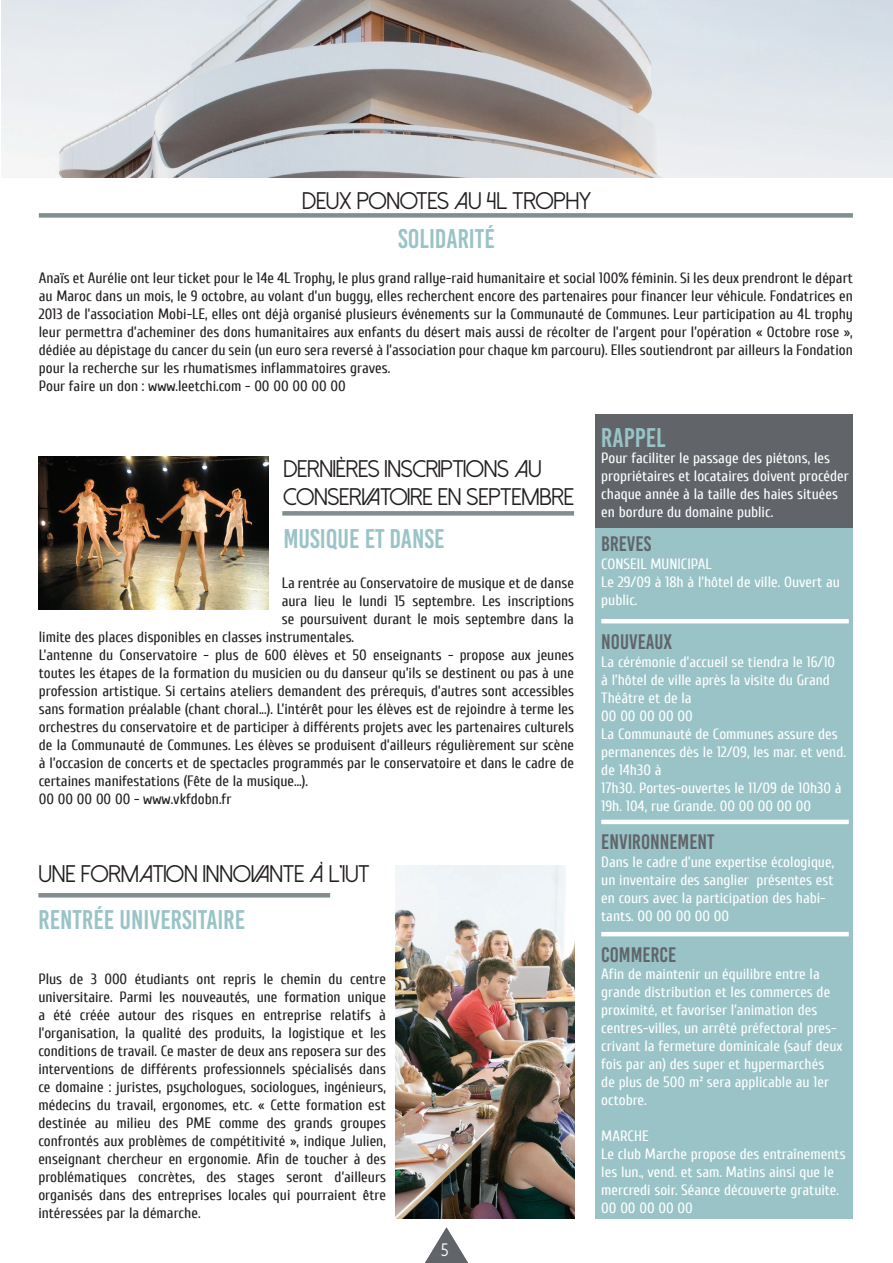
<style>
.page{position:relative;width:893px;height:1263px;background:#fff}
.page>*{position:absolute;margin:0;border:0;box-sizing:border-box;transform-origin:0 0}
.t1{font:27px "Bebas Kai";color:#99c3c7}
.t2{font:24px/28.8px "Dolce Vita";color:#231f20}
.t3{font:21px "Bebas Kai";color:#61656a}
.t4{font:18px "Dolce Vita";color:#fff}
.t5{font:15px/18px "Cuprum";color:#231f20}
.t6{font:15px/18px "Cuprum";color:#fff}
</style>
<div class="page">
<div style="left:595px;top:414px;width:258px;height:804px;background:#99c3c7"></div>
<div style="left:282px;top:511px;width:292px;height:5px;background:#818d8f"></div>
<img style="left:1px;top:0;width:892px;height:178px">
<div style="left:39px;top:213px;width:814px;height:5px;background:#818d8f"></div>
<img style="left:39px;top:457px;width:230px;height:152px">
<div style="left:595px;top:414px;width:258px;height:114px;background:#61656a"></div>
<hr style="left:601px;top:619px;width:248px;height:4px;background:#fff">
<hr style="left:601px;top:820px;width:248px;height:4px;background:#fff">
<hr style="left:601px;top:932px;width:248px;height:4px;background:#fff">
<img style="left:395px;top:865px;width:179px;height:353px">
<hr style="left:38px;top:893px;width:292px;height:4px;background:#818d8f">
<svg style="left:425px;top:1227px;width:43px;height:36px"></svg>
<h2 class="t2" style="left:302px;top:186px;width:290px">DEUX PONOTES AU 4L TROPHY</h2>
<h1 class="t1" style="left:398px;top:224px;width:98px">SOLIDARITÉ</h1>
<p class="t5" style="left:39px;top:269px;width:816px">Anaïs et Aurélie ont leur ticket pour le 14e 4L Trophy, le plus grand rallye-raid humanitaire et social 100% féminin. Si les deux prendront le départ au Maroc dans un mois, le 9 octobre, au volant d’un buggy, elles recherchent encore des partenaires pour financer leur véhicule. Fondatrices en 2013 de l’association Mobi-LE, elles ont déjà organisé plusieurs événements sur la Communauté de Communes. Leur participation au 4L trophy leur permettra d’acheminer des dons humanitaires aux enfants du désert mais aussi de récolter de l’argent pour l’opération « Octobre rose », dédiée au dépistage du cancer du sein (un euro sera reversé à l’association pour chaque km parcouru). Elles soutiendront par ailleurs la Fondation pour la recherche sur les rhumatismes inflammatoires graves.<br>Pour faire un don : www.leetchi.com - 00 00 00 00 00</p>
<h2 class="t2" style="left:283px;top:454px;width:292px">DERNIÈRES INSCRIPTIONS AU<br>CONSERVATOIRE EN SEPTEMBRE</h2>
<h1 class="t1" style="left:283px;top:524px;width:163px">MUSIQUE ET DANSE</h1>
<p class="t5" style="left:282px;top:574px;width:294px">La rentrée au Conservatoire de musique et de danse</p>
<p class="t5" style="left:282px;top:592px;width:294px">aura lieu le lundi 15 septembre. Les inscriptions</p>
<p class="t5" style="left:282px;top:610px;width:294px">se poursuivent durant le mois septembre dans la</p>
<p class="t5" style="left:39px;top:628px;width:317px">limite des places disponibles en classes instrumentales.</p>
<p class="t5" style="left:39px;top:646px;width:537px">L’antenne du Conservatoire - plus de 600 élèves et 50 enseignants - propose aux jeunes</p>
<p class="t5" style="left:39px;top:664px;width:537px">toutes les étapes de la formation du musicien ou du danseur qu’ils se destinent ou pas à une</p>
<p class="t5" style="left:39px;top:682px;width:537px">profession artistique. Si certains ateliers demandent des prérequis, d’autres sont accessibles</p>
<p class="t5" style="left:39px;top:700px;width:537px">sans formation préalable (chant choral...). L’intérêt pour les élèves est de rejoindre à terme les</p>
<p class="t5" style="left:39px;top:718px;width:537px">orchestres du conservatoire et de participer à différents projets avec les partenaires culturels</p>
<p class="t5" style="left:39px;top:736px;width:537px">de la Communauté de Communes. Les élèves se produisent d’ailleurs régulièrement sur scène</p>
<p class="t5" style="left:39px;top:754px;width:537px">à l’occasion de concerts et de spectacles programmés par le conservatoire et dans le cadre de</p>
<p class="t5" style="left:39px;top:772px;width:271px">certaines manifestations (Fête de la musique…).</p>
<p class="t5" style="left:39px;top:790px;width:194px">00 00 00 00 00 - www.vkfdobn.fr</p>
<h2 class="t2" style="left:38px;top:860px;width:333px">UNE FORMATION INNOVANTE À L’IUT</h2>
<h1 class="t1" style="left:38px;top:905px;width:208px">RENTRÉE UNIVERSITAIRE</h1>
<p class="t5" style="left:38px;top:970px;width:349px;text-align:justify">Plus de 3 000 étudiants ont repris le chemin du centre universitaire. Parmi les nouveautés, une formation unique a été créée autour des risques en entreprise relatifs à l’organisation, la qualité des produits, la logistique et les conditions de travail. Ce master de deux ans reposera sur des interventions de différents professionnels spécialisés dans ce domaine : juristes, psychologues, sociologues, ingénieurs, médecins du travail, ergonomes, etc. « Cette formation est destinée au milieu des PME comme des grands groupes confrontés aux problèmes de compétitivité », indique Julien, enseignant chercheur en ergonomie. Afin de toucher à des problématiques concrètes, des stages seront d’ailleurs organisés dans des entreprises locales qui pourraient être intéressées par la démarche.</p>
<p class="t4" style="left:441px;top:1240px;width:9px">5</p>
<h1 class="t1" style="left:601px;top:423px;width:66px">RAPPEL</h1>
<p class="t6" style="left:601px;top:448px;width:249px">Pour faciliter le passage des piétons, les propriétaires et locataires doivent procéder chaque année à la taille des haies situées en bordure du domaine public.</p>
<p class="t6" style="left:601px;top:554px;width:240px">CONSEIL MUNICIPAL<br>Le 29/09 à 18h à l’hôtel de ville. Ouvert au public.</p>
<h3 class="t3" style="left:601px;top:532px;width:51px">BREVES</h3>
<h3 class="t3" style="left:601px;top:630px;width:72px">NOUVEAUX</h3>
<p class="t6" style="left:601px;top:653px;width:246px">La cérémonie d’accueil se tiendra le 16/10<br>à l’hôtel de ville après la visite du Grand<br>Théâtre et de la<br>00 00 00 00 00<br>La Communauté de Communes assure des permanences dès le 12/09, les mar. et vend. de 14h30 à<br>17h30. Portes-ouvertes le 11/09 de 10h30 à<br>19h. 104, rue Grande. 00 00 00 00 00</p>
<h3 class="t3" style="left:601px;top:830px;width:115px">ENVIRONNEMENT</h3>
<p class="t6" style="left:601px;top:853px;width:234px">Dans le cadre d’une expertise écologique, un inventaire des sanglier présentes est en cours avec la participation des habi&shy;tants. 00 00 00 00 00</p>
<h3 class="t3" style="left:601px;top:943px;width:76px">COMMERCE</h3>
<p class="t6" style="left:601px;top:965px;width:243px">Afin de maintenir un équilibre entre la grande distribution et les commerces de proximité, et favoriser l’animation des centres-villes, un arrêté préfectoral pres&shy;crivant la fermeture dominicale (sauf deux fois par an) des super et hypermarchés<br>de plus de 500 m² sera applicable au 1er octobre.</p>
<p class="t6" style="left:601px;top:1127px;width:246px">MARCHE<br>Le club Marche propose des entraînements les lun., vend. et sam. Matins ainsi que le mercredi soir. Séance découverte gratuite.<br>00 00 00 00 00</p>
</div>
